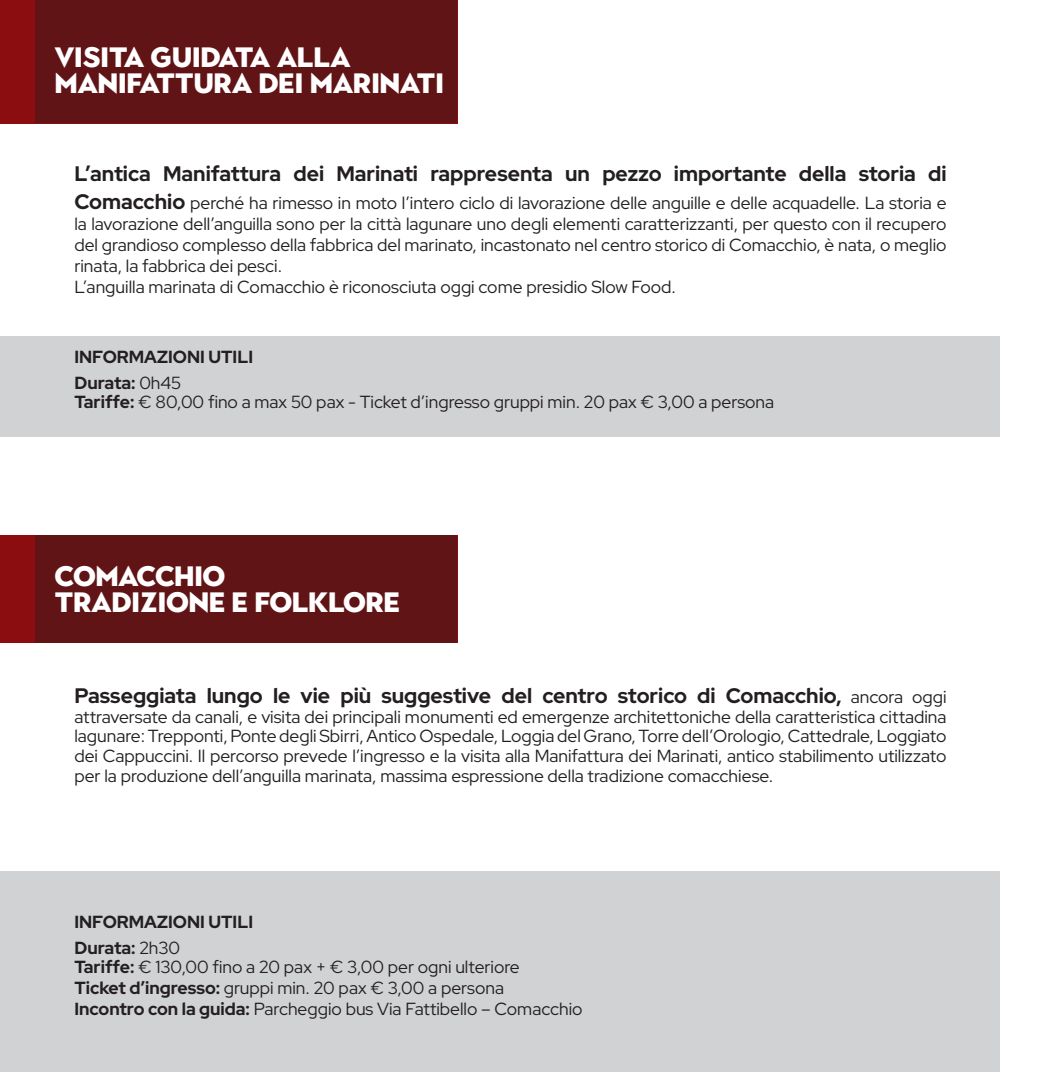
<style>
.page{position:relative;width:1057px;height:1072px;background:#fff}
.page>*{position:absolute;margin:0;border:0;box-sizing:border-box;transform-origin:0 0}
.t1{font:900 28px/26.2px "Town 10 Display";letter-spacing:-.02em;color:#fff}
.t2{font:700 21px "Red Hat Display";color:#231f20}
.t3{font:17.5px/21px "Red Hat Display";color:#231f20}
.t4{font:700 17.5px/25.9px "Red Hat Display";color:#231f20}
.s1{font-weight:700;font-size:21px}
.s2{font-weight:400}
.s3{font-weight:700}
.s4{font-weight:400;font-size:17.5px}
</style>
<div class="page">
<div style="left:0;top:0;width:457px;height:123px;background:#8b0d10"></div>
<div style="left:0;top:535px;width:457px;height:107px;background:#8b0d10"></div>
<div style="left:0;top:336px;width:1000px;height:101px;background:#d1d2d4"></div>
<div style="left:0;top:871px;width:1000px;height:200px;background:#d1d2d4"></div>
<div style="left:35px;top:0;width:422px;height:123px;background:#611416"></div>
<div style="left:35px;top:535px;width:422px;height:107px;background:#611416"></div>
<h1 class="t1" style="left:55px;top:45px;width:391px">VISITA GUIDATA ALLA<br>MANIFATTURA DEI MARINATI</h1>
<p class="t2" style="left:74px;top:160px;width:873px">L’antica Manifattura dei Marinati rappresenta un pezzo importante della storia di</p>
<p class="t3" style="left:74px;top:192px;width:873px"><span class="s1">Comacchio</span> perché ha rimesso in moto l’intero ciclo di lavorazione delle anguille e delle acquadelle. La storia e la lavorazione dell’anguilla sono per la città lagunare uno degli elementi caratterizzanti, per questo con il recupero del grandioso complesso della fabbrica del marinato, incastonato nel centro storico di Comacchio, è nata, o meglio rinata, la fabbrica dei pesci.<br>L’anguilla marinata di Comacchio è riconosciuta oggi come presidio Slow Food.</p>
<p class="t4" style="left:74px;top:343px;width:180px">INFORMAZIONI UTILI<br>Durata: <span class="s2">0h45</span></p>
<p class="t3" style="left:74px;top:390px;width:701px"><span class="s3">Tariffe:</span> € 80,00 fino a max 50 pax - Ticket d’ingresso gruppi min. 20 pax € 3,00 a persona</p>
<h1 class="t1" style="left:55px;top:564px;width:347px">COMACCHIO<br>TRADIZIONE E FOLKLORE</h1>
<p class="t2" style="left:74px;top:682px;width:873px">Passeggiata lungo le vie più suggestive del centro storico di Comacchio, <span class="s4">ancora oggi</span></p>
<p class="t3" style="left:74px;top:706px;width:873px;line-height:19.6px;text-align:justify">attraversate da canali, e visita dei principali monumenti ed emergenze architettoniche della caratteristica cittadina lagunare: Trepponti, Ponte degli Sbirri, Antico Ospedale, Loggia del Grano, Torre dell’Orologio, Cattedrale, Loggiato dei Cappuccini. Il percorso prevede l’ingresso e la visita alla Manifattura dei Marinati, antico stabilimento utilizzato per la produzione dell’anguilla marinata, massima espressione della tradizione comacchiese.</p>
<p class="t4" style="left:74px;top:908px;width:180px">INFORMAZIONI UTILI<br>Durata: <span class="s2">2h30</span></p>
<p class="t3" style="left:74px;top:955px;width:509px"><span class="s3">Tariffe:</span> € 130,00 fino a 20 pax + € 3,00 per ogni ulteriore<br><span class="s3">Ticket d’ingresso:</span> gruppi min. 20 pax € 3,00 a persona<br><span class="s3">Incontro con la guida:</span> Parcheggio bus Via Fattibello – Comacchio</p>
</div>
